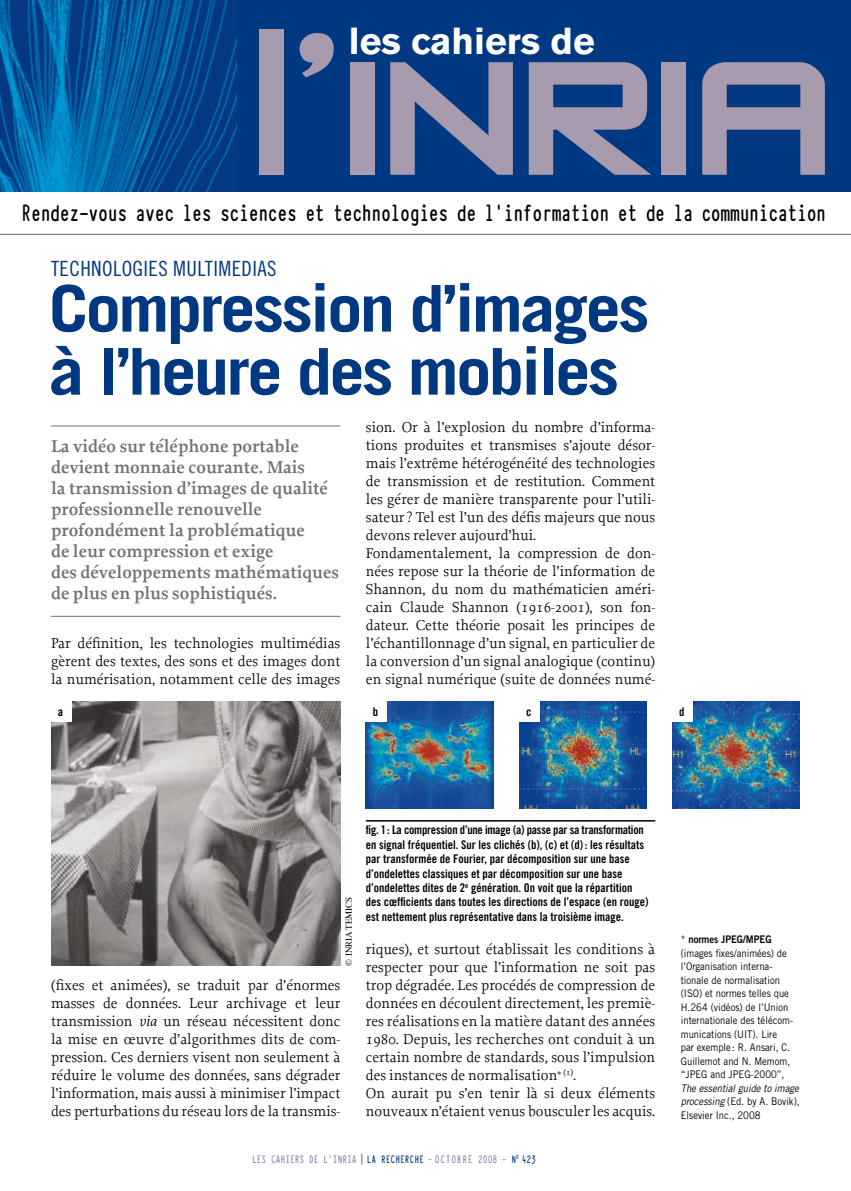
<style>
.page{position:relative;width:851px;height:1191px;background:#fff}
.page>*{position:absolute;margin:0;border:0;box-sizing:border-box;transform-origin:0 0}
.t1{font:191.7px "Zero Twos";letter-spacing:-.03em;color:#a89bae;scale:1.1 1}
.t2{font:700 64.5px/63px "Trade Gothic";letter-spacing:-.04em;color:#003882;scale:1.1 1}
.t3{font:700 37.35px "Akzidenz Grotesk BE";color:#fff}
.t4{font:700 26.25px "Typewriter Condensed";letter-spacing:-.045em;color:#000;scale:.9 1}
.t5{font:21px "Trade Gothic Cond Eighteen";letter-spacing:.02em;color:#003882}
.t6{font:600 18px/21px "Proforma";color:#707173}
.t7{font:15px/18px "Proforma";color:#000;text-align:justify}
.t8{font:12px/14.4px "Trade Gothic Bold Cond Twenty";color:#000}
.t9{font:700 12px "Typewriter Condensed";letter-spacing:-.01em;color:#003882;scale:.9 1}
.t10{font:12px "Typewriter Condensed";letter-spacing:-.01em;color:#63659f;scale:.9 1}
.t11{font:10.5px/13.5px "Trade Gothic";color:#000;scale:.9 1}
.t12{font:italic 10.5px/13.5px "Trade Gothic";color:#000;text-align:justify;scale:.9 1}
.t13{font:10.5px "Trade Gothic Bold Two";color:#000;scale:.9 1}
.t14{font:9px "Times";color:#000}
.s1{font-style:italic}
.s2{font-weight:400;color:#63659f}
.s3{font-family:"Trade Gothic"}
.s4{font-style:normal}
</style>
<div class="page">
<hr style="left:51px;top:425px;width:289px;height:1px;background:#707173">
<hr style="left:51px;top:616px;width:289px;height:1px;background:#707173">
<div style="left:0;top:0;width:850px;height:191px;background:#003882"></div>
<img style="left:0;top:0;width:236px;height:191px">
<hr style="left:0;top:234px;width:850px;height:1px;background:#646567">
<hr style="left:366px;top:820px;width:289px;height:1px;background:#000">
<img style="left:51px;top:702px;width:289px;height:263px">
<img style="left:366px;top:702px;width:127px;height:106px">
<img style="left:519px;top:702px;width:127px;height:106px">
<img style="left:672px;top:702px;width:127px;height:106px">
<div style="left:50px;top:701px;width:21px;height:21px;background:#fff"></div>
<div style="left:365px;top:701px;width:21px;height:21px;background:#fff"></div>
<div style="left:518px;top:701px;width:21px;height:21px;background:#fff"></div>
<div style="left:671px;top:701px;width:21px;height:21px;background:#fff"></div>
<h3 class="t3" style="left:349px;top:19px;width:247px">les cahiers de</h3>
<h1 class="t1" style="left:247px;top:25px;width:535px">l’INRIA</h1>
<h3 class="t4" style="left:21px;top:193px;width:896px">Rendez-vous avec les sciences et technologies de l’information et de la communication</h3>
<h3 class="t5" style="left:51px;top:256px;width:227px">TECHNOLOGIES MULTIMEDIAS</h3>
<h2 class="t2" style="left:49px;top:276px;width:547px">Compression d’images à l’heure des mobiles</h2>
<p class="t6" style="left:51px;top:435px;width:289px">La vidéo sur téléphone portable devient monnaie courante. Mais<br>la transmission d’images de qualité professionnelle renouvelle profondément la problématique<br>de leur compression et exige<br>des développements mathématiques de plus en plus sophistiqués.</p>
<p class="t7" style="left:51px;top:634px;width:291px">Par définition, les technologies multimédias gèrent des textes, des sons et des images dont la numérisation, notamment celle des images</p>
<p class="t7" style="left:366px;top:418px;width:291px;text-align:left">sion. Or à l’explosion du nombre d’informa&shy;tions produites et transmises s’ajoute désor&shy;mais l’extrême hétérogénéité des technologies de transmission et de restitution. Comment les gérer de manière transparente pour l’utili&shy;sateur ? Tel est l’un des défis majeurs que nous devons relever aujourd’hui.<br>Fondamentalement, la compression de don&shy;nées repose sur la théorie de l’information de Shannon, du nom du mathématicien améri&shy;cain Claude Shannon (1916-2001), son fon&shy;dateur. Cette théorie posait les principes de l’échantillonnage d’un signal, en particulier de la conversion d’un signal analogique (continu) en signal numérique (suite de données numé-</p>
<p class="t8" style="left:58px;top:704px;width:7px">a</p>
<p class="t8" style="left:373px;top:704px;width:7px">b</p>
<p class="t8" style="left:526px;top:704px;width:7px">c</p>
<p class="t8" style="left:679px;top:704px;width:7px">d</p>
<p class="t14" style="left:340px;top:965px;width:70px;rotate:-90deg">© INRIA TEMICS</p>
<p class="t7" style="left:51px;top:976px;width:291px">(fixes et animées), se traduit par d’énormes masses de données. Leur archivage et leur transmission <span class="s1">via</span> un réseau nécessitent donc la mise en œuvre d’algorithmes dits de com&shy;pression. Ces derniers visent non seulement à réduire le volume des données, sans dégrader l’information, mais aussi à minimiser l’impact des perturbations du réseau lors de la transmis-</p>
<p class="t8" style="left:366px;top:822px;width:284px">fig. 1: La compression d’une image (a) passe par sa transformation en signal fréquentiel. Sur les clichés (b), (c) et (d): les résultats par transformée de Fourier, par décomposition sur une base d’ondelettes classiques et par décomposition sur une base d’ondelettes dites de 2<sup>e</sup> génération. On voit que la répartition des cœfficients dans toutes les directions de l’espace (en rouge) est nettement plus représentative dans la troisième image.</p>
<p class="t7" style="left:366px;top:940px;width:291px;text-align:left">riques), et surtout établissait les conditions à respecter pour que l’information ne soit pas trop dégradée. Les procédés de compression de données en découlent directement, les premiè&shy;res réalisations en la matière datant des années 1980. Depuis, les recherches ont conduit à un certain nombre de standards, sous l’impulsion des instances de normalisation<sup>*</sup> <sup>(1)</sup>.<br>On aurait pu s’en tenir là si deux éléments nouveaux n’étaient venus bousculer les acquis.</p>
<p class="t10" style="left:252px;top:1150px;width:106px">LES CAHIERS DE L ’INRIA</p>
<p class="t9" style="left:367px;top:1150px;width:189px">la recherche <span class="s2">- OCTOBRE 2008 -</span> N<sup>0</sup> 423</p>
<p class="t13" style="left:680px;top:933px;width:102px"><span class="s3">*</span> normes JPEG/MPEG</p>
<p class="t11" style="left:680px;top:946px;width:126px">(images fixes/animées) de l’Organisation interna&shy;tionale de normalisation (ISO) et normes telles que<br>H.264 (vidéos) de l’Union internationale des télécom&shy;munications (UIT). Lire<br>par exemple : R. Ansari, C.<br>Guillemot and N. Memom, “JPEG and JPEG-2000”,</p>
<p class="t12" style="left:680px;top:1081px;width:134px">The essential guide to image processing <span class="s4">(Ed. by A. Bovik), Elsevier Inc., 2008</span></p>
</div>
